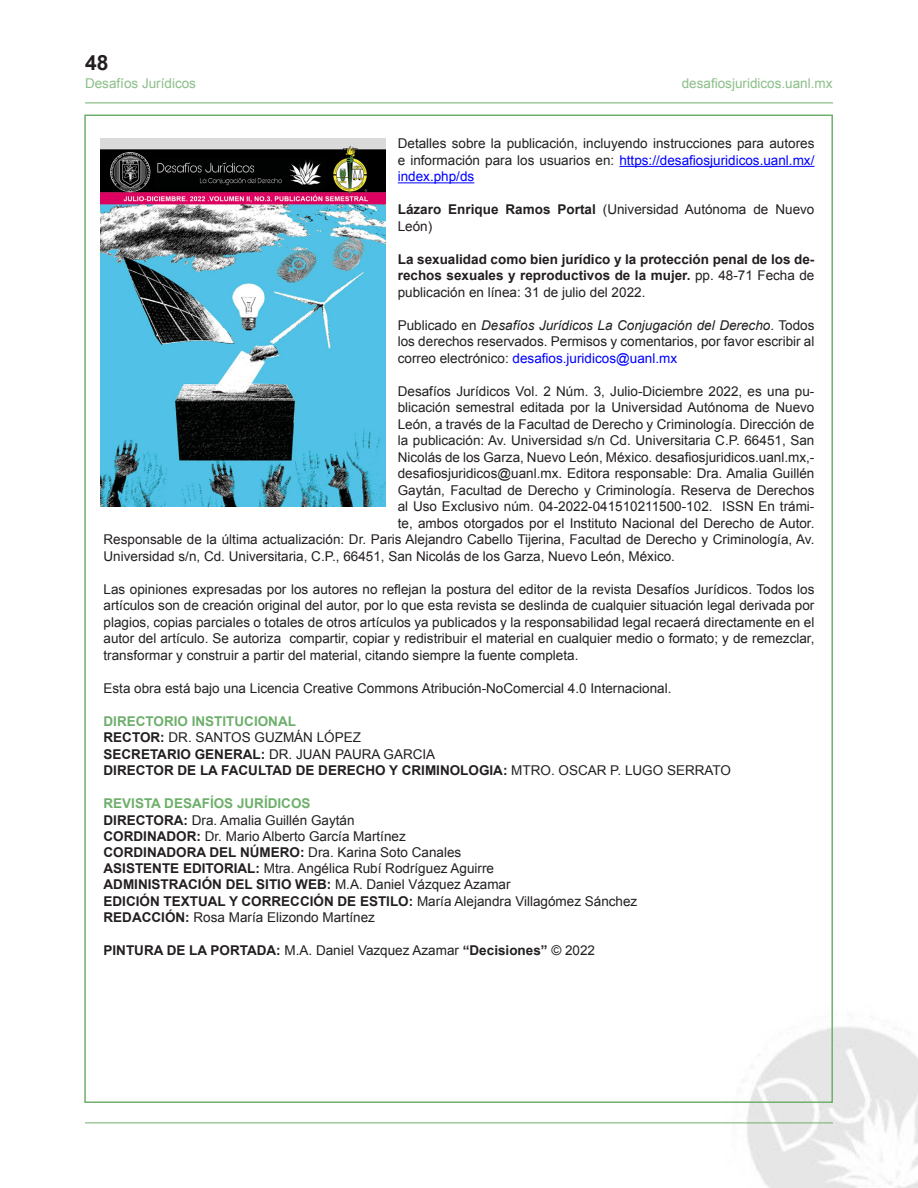
<style>
.page{position:relative;width:918px;height:1188px;background:#fff}
.page>*{position:absolute;margin:0;border:0;box-sizing:border-box;transform-origin:0 0}
.t1{font:700 21px "Arial";color:#231f20}
.DJ_-_Texto_Artículos{font:13.5px/16.5px "Arial";color:#231f20;text-align:justify}
.DJ_-_Texto_Artículos-2{font:700 13.5px/16.5px "Arial";color:#231f20;text-align:justify}
.DJ_-_Texto_Artículos-3{font:700 13.5px "Arial";color:#6eaf6b}
.t2{font:13.5px "Arial";color:#8bbf89}
.s1{color:#00f}
.s2{font-weight:700}
.s3{font-weight:400}
.s4{font-style:italic}
</style>
<div class="page">
<img style="left:650px;top:1027px;width:268px;height:161px">
<hr style="left:85px;top:1123px;width:748px;height:1px;background:#6eaf6b">
<hr style="left:85px;top:103px;width:748px;height:1px;background:#6eaf6b">
<hr style="left:619px;top:166px;width:195px;height:1px;background:#00f">
<hr style="left:398px;top:182px;width:76px;height:1px;background:#00f">
<img style="left:101px;top:138px;width:284px;height:368px">
<h1 class="t1" style="left:85px;top:49px;width:25px">48</h1>
<p class="t2" style="left:85px;top:75px;width:113px">Desafíos Jurídicos</p>
<p class="t2" style="left:682px;top:75px;width:152px">desafiosjuridicos.uanl.mx</p>
<p class="DJ_-_Texto_Artículos" style="left:398px;top:136px;width:418px">Detalles sobre la publicación, incluyendo instrucciones para autores e información para los usuarios en: <span class="s1">https://desafiosjuridicos.uanl.mx/ index.php/ds</span></p>
<p class="DJ_-_Texto_Artículos" style="left:398px;top:202px;width:418px"><span class="s2">Lázaro Enrique Ramos Portal</span> (Universidad Autónoma de Nuevo<br>León)</p>
<p class="DJ_-_Texto_Artículos-2" style="left:398px;top:251px;width:418px">La sexualidad como bien jurídico y la protección penal de los de&shy;rechos sexuales y reproductivos de la mujer. <span class="s3">pp. 48-71 Fecha de publicación en línea: 31 de julio del 2022.</span></p>
<p class="DJ_-_Texto_Artículos" style="left:398px;top:317px;width:418px">Publicado en <span class="s4">Desafíos Jurídicos La Conjugación del Derecho</span>. Todos los derechos reservados. Permisos y comentarios, por favor escribir al correo electrónico: <span class="s1">desafios.juridicos@uanl.mx</span></p>
<p class="DJ_-_Texto_Artículos" style="left:398px;top:383px;width:418px">Desafíos Jurídicos Vol. 2 Núm. 3, Julio-Diciembre 2022, es una pu-</p>
<p class="DJ_-_Texto_Artículos" style="left:398px;top:400px;width:418px">blicación semestral editada por la Universidad Autónoma de Nuevo</p>
<p class="DJ_-_Texto_Artículos" style="left:398px;top:416px;width:418px">León, a través de la Facultad de Derecho y Criminología. Dirección de</p>
<p class="DJ_-_Texto_Artículos" style="left:398px;top:433px;width:418px">la publicación: Av. Universidad s/n Cd. Universitaria C.P. 66451, San</p>
<p class="DJ_-_Texto_Artículos" style="left:398px;top:449px;width:418px">Nicolás de los Garza, Nuevo León, México. desafiosjuridicos.uanl.mx,-</p>
<p class="DJ_-_Texto_Artículos" style="left:398px;top:466px;width:418px">desafiosjuridicos@uanl.mx. Editora responsable: Dra. Amalia Guillén</p>
<p class="DJ_-_Texto_Artículos" style="left:398px;top:482px;width:418px">Gaytán, Facultad de Derecho y Criminología. Reserva de Derechos</p>
<p class="DJ_-_Texto_Artículos" style="left:398px;top:499px;width:418px">al Uso Exclusivo núm. 04-2022-041510211500-102. ISSN En trámi-</p>
<p class="DJ_-_Texto_Artículos" style="left:398px;top:515px;width:418px">te, ambos otorgados por el Instituto Nacional del Derecho de Autor.</p>
<p class="DJ_-_Texto_Artículos" style="left:104px;top:532px;width:712px">Responsable de la última actualización: Dr. Paris Alejandro Cabello Tijerina, Facultad de Derecho y Criminología, Av.</p>
<p class="DJ_-_Texto_Artículos" style="left:104px;top:548px;width:573px">Universidad s/n, Cd. Universitaria, C.P., 66451, San Nicolás de los Garza, Nuevo León, México.</p>
<p class="DJ_-_Texto_Artículos" style="left:104px;top:581px;width:712px">Las opiniones expresadas por los autores no reflejan la postura del editor de la revista Desafíos Jurídicos. Todos los artículos son de creación original del autor, por lo que esta revista se deslinda de cualquier situación legal derivada por plagios, copias parciales o totales de otros artículos ya publicados y la responsabilidad legal recaerá directamente en el autor del artículo. Se autoriza compartir, copiar y redistribuir el material en cualquier medio o formato; y de remezclar, transformar y construir a partir del material, citando siempre la fuente completa.</p>
<p class="DJ_-_Texto_Artículos" style="left:104px;top:680px;width:570px">Esta obra está bajo una Licencia Creative Commons Atribución-NoComercial 4.0 Internacional.</p>
<p class="DJ_-_Texto_Artículos-3" style="left:104px;top:712px;width:194px">DIRECTORIO INSTITUCIONAL</p>
<p class="DJ_-_Texto_Artículos" style="left:104px;top:730px;width:259px"><span class="s2">RECTOR:</span> DR. SANTOS GUZMÁN LÓPEZ</p>
<p class="DJ_-_Texto_Artículos-2" style="left:104px;top:746px;width:333px">SECRETARIO GENERAL: <span class="s3">DR. JUAN PAURA GARCIA</span></p>
<p class="DJ_-_Texto_Artículos-2" style="left:104px;top:763px;width:629px">DIRECTOR DE LA FACULTAD DE DERECHO Y CRIMINOLOGIA: <span class="s3">MTRO. OSCAR P. LUGO SERRATO</span></p>
<p class="DJ_-_Texto_Artículos-3" style="left:104px;top:795px;width:209px">REVISTA DESAFÍOS JURÍDICOS</p>
<p class="DJ_-_Texto_Artículos" style="left:104px;top:812px;width:253px"><span class="s2">DIRECTORA:</span> Dra. Amalia Guillén Gaytán</p>
<p class="DJ_-_Texto_Artículos" style="left:104px;top:828px;width:304px"><span class="s2">CORDINADOR:</span> Dr. Mario Alberto García Martínez</p>
<p class="DJ_-_Texto_Artículos-2" style="left:104px;top:845px;width:359px">CORDINADORA DEL NÚMERO: <span class="s3">Dra. Karina Soto Canales</span></p>
<p class="DJ_-_Texto_Artículos" style="left:104px;top:860px;width:392px"><span class="s2">ASISTENTE EDITORIAL:</span> Mtra. Angélica Rubí Rodríguez Aguirre</p>
<p class="DJ_-_Texto_Artículos-2" style="left:104px;top:877px;width:409px">ADMINISTRACIÓN DEL SITIO WEB: <span class="s3">M.A. Daniel Vázquez Azamar</span></p>
<p class="DJ_-_Texto_Artículos-2" style="left:104px;top:893px;width:535px">EDICIÓN TEXTUAL Y CORRECCIÓN DE ESTILO: <span class="s3">María Alejandra Villagómez Sánchez</span></p>
<p class="DJ_-_Texto_Artículos" style="left:104px;top:909px;width:273px"><span class="s2">REDACCIÓN:</span> Rosa María Elizondo Martínez</p>
<p class="DJ_-_Texto_Artículos-2" style="left:104px;top:942px;width:493px">PINTURA DE LA PORTADA: <span class="s3">M.A. Daniel Vazquez Azamar</span> “Decisiones” <span class="s3">© 2022</span></p>
</div>
